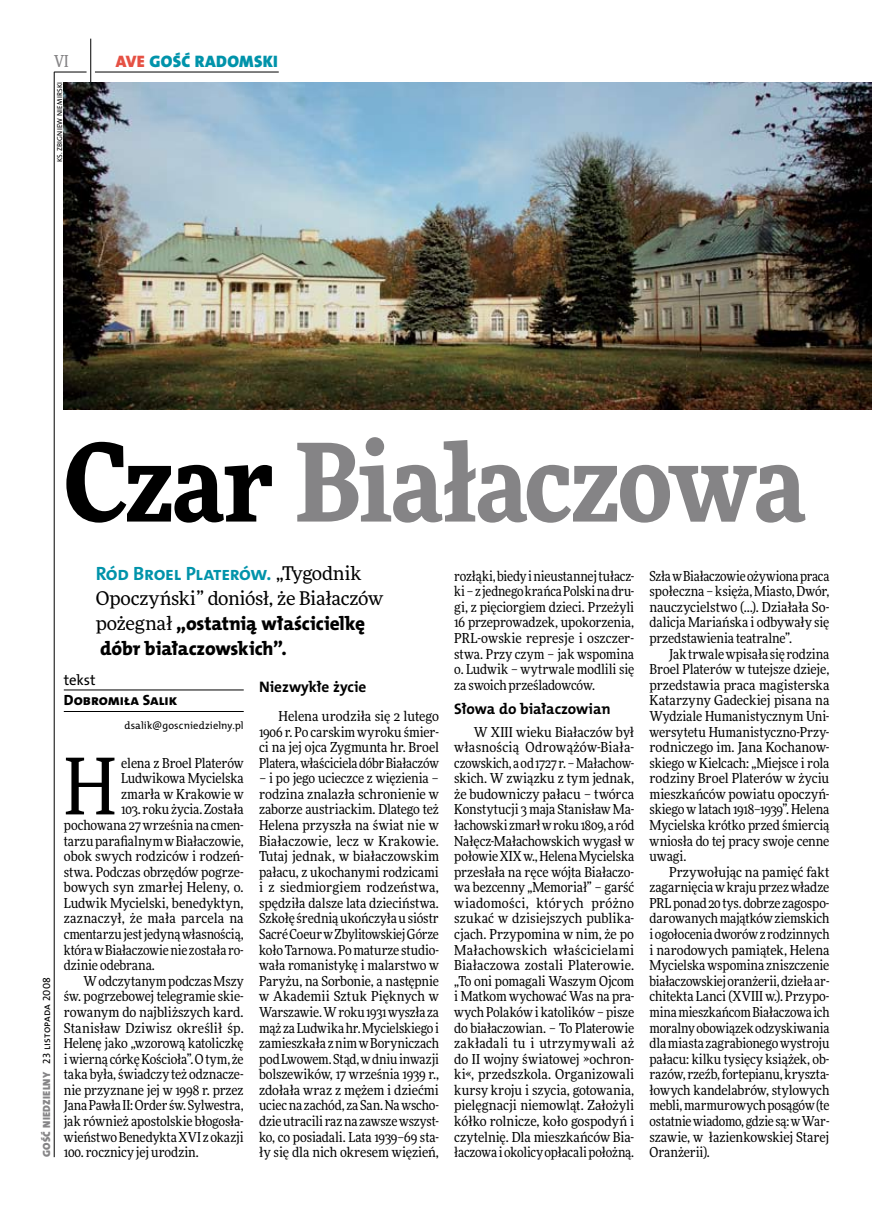
<style>
.page{position:relative;width:872px;height:1221px;background:#fff}
.page>*{position:absolute;margin:0;border:0;box-sizing:border-box;transform-origin:0 0}
.t1{font:900 108px "Freeday Narrow";letter-spacing:-.02em;color:#858486}
.t2{font:78.15px "Freeday Narrow News";color:#000}
.t3{font:19.35px/24.9px "The Mix HP8 Ex Bld";color:#000}
.t4{font:19.35px "The Mix HP7 Bld";letter-spacing:-.02em;color:#0093aa}
.t5{font:18.9px "Freeday News";letter-spacing:-.015em;color:#000}
.t6{font:16.65px "The Mix HP9 Blk";letter-spacing:.02em;color:#0093aa}
.t7{font:500 16.5px "Freeday Narrow";color:#858486;scale:.9 1}
.t8{font:15.3px "The Mix HP7 Bld";color:#000}
.t9{font:14.85px "The Mix HP8 Ex Bld";letter-spacing:-.005em;color:#000}
.t10{font:14.85px "The Mix HP5 Plain";color:#000}
.t11{font:13.8px/15.6px "Freeday Narrow News";letter-spacing:-.005em;color:#000;text-align:justify}
.t12{font:10.5px "The Mix HP5 Plain";letter-spacing:.015em;color:#000}
.t13{font:7.2px "The Mix HP5 Plain";letter-spacing:.015em;color:#000}
.s1{color:#e55144}
.s2{color:#000}
.s3{font-family:"The Mix HP9 Blk";color:#858486}
.s4{font-family:"Freeday News";font-size:18.9px;color:#000}
.s5{font-family:"Freeday News";font-size:18.9px}
</style>
<div class="page">
<hr style="left:54px;top:72px;width:1px;height:1085px;background:#000">
<hr style="left:90px;top:39px;width:1px;height:43px;background:#000">
<hr style="left:54px;top:72px;width:33px;height:1px;background:#000">
<hr style="left:95px;top:72px;width:184px;height:1px;background:#000">
<hr style="left:64px;top:689px;width:180px;height:1px;background:#000">
<hr style="left:64px;top:711px;width:180px;height:1px;background:#000">
<img style="left:64px;top:82px;width:808px;height:327px">
<p class="t7" style="left:54px;top:50px;width:17px">VI</p>
<p class="t6" style="left:116px;top:50px;width:164px"><span class="s1">AVE</span> GOŚĆ RADOMSKI</p>
<p class="t13" style="left:55px;top:162px;width:81px;rotate:-90deg">ks. Zbigniew N iemirski</p>
<h1 class="t1" style="left:64px;top:412px;width:743px"><span class="s2">Czar</span> Białaczowa</h1>
<p class="t12" style="left:40px;top:1156px;width:181px;rotate:-90deg"><span class="s3">GOŚĆ NIEDZIELNY</span> 23 listopada 2008</p>
<h3 class="t4" style="left:96px;top:561px;width:267px">Ród Broel Platerów. <span class="s4">„Tygodnik</span></h3>
<h3 class="t5" style="left:96px;top:586px;width:289px">Opoczyński” doniósł, że Białaczów</h3>
<h3 class="t3" style="left:96px;top:611px;width:271px"><span class="s5">pożegnał</span> „ostatnią właścicielkę dóbr białaczowskich”.</h3>
<p class="t10" style="left:64px;top:670px;width:33px">tekst</p>
<p class="t9" style="left:64px;top:690px;width:115px">Dobromiła Salik</p>
<p class="t12" style="left:124px;top:718px;width:121px">dsalik@goscniedzielny.pl</p>
<h2 class="t2" style="left:64px;top:738px;width:54px">H</h2>
<p class="t11" style="left:121px;top:754px;width:124px">elena z Broel Platerów</p>
<p class="t11" style="left:121px;top:770px;width:124px">Ludwikowa Mycielska</p>
<p class="t11" style="left:121px;top:786px;width:124px">zmarła w Krakowie w</p>
<p class="t11" style="left:121px;top:801px;width:124px">103. roku życia. Została</p>
<p class="t11" style="left:64px;top:817px;width:181px">pochowana 27 września na cmen-</p>
<p class="t11" style="left:64px;top:832px;width:181px">tarzu parafialnym w Białaczowie,</p>
<p class="t11" style="left:64px;top:848px;width:181px">obok swych rodziców i rodzeń-</p>
<p class="t11" style="left:64px;top:863px;width:181px">stwa. Podczas obrzędów pogrze-</p>
<p class="t11" style="left:64px;top:879px;width:181px">bowych syn zmarłej Heleny, o.</p>
<p class="t11" style="left:64px;top:895px;width:181px">Ludwik Mycielski, benedyktyn,</p>
<p class="t11" style="left:64px;top:910px;width:181px">zaznaczył, że mała parcela na</p>
<p class="t11" style="left:64px;top:926px;width:181px">cmentarzu jest jedyną własnością,</p>
<p class="t11" style="left:64px;top:941px;width:181px">która w Białaczowie nie została ro-</p>
<p class="t11" style="left:64px;top:957px;width:93px">dzinie odebrana.</p>
<p class="t11" style="left:83px;top:972px;width:162px">W odczytanym podczas Mszy</p>
<p class="t11" style="left:64px;top:988px;width:181px">św. pogrzebowej telegramie skie-</p>
<p class="t11" style="left:64px;top:1004px;width:181px">rowanym do najbliższych kard.</p>
<p class="t11" style="left:64px;top:1019px;width:181px">Stanisław Dziwisz określił śp.</p>
<p class="t11" style="left:64px;top:1035px;width:181px">Helenę jako „wzorową katoliczkę</p>
<p class="t11" style="left:64px;top:1050px;width:181px">iwierną córkę Kościoła”. O tym, że</p>
<p class="t11" style="left:64px;top:1066px;width:181px">taka była, świadczy też odznacze-</p>
<p class="t11" style="left:64px;top:1081px;width:181px">nie przyznane jej w 1998 r. przez</p>
<p class="t11" style="left:64px;top:1097px;width:181px">Jana Pawła II: Order św. Sylwestra,</p>
<p class="t11" style="left:64px;top:1112px;width:181px">jak również apostolskie błogosła-</p>
<p class="t11" style="left:64px;top:1128px;width:181px">wieństwo Benedykta XVI z okazji</p>
<p class="t11" style="left:64px;top:1144px;width:136px">100. rocznicy jej urodzin.</p>
<p class="t8" style="left:259px;top:676px;width:109px">Niezwykłe życie</p>
<p class="t11" style="left:259px;top:708px;width:181px;text-indent:20px">Helena urodziła się 2 lutego 1906 r. Po carskim wyroku śmier&shy;ci na jej ojca Zygmunta hr. Broel Platera, właściciela dóbr Białaczów</p>
<p class="t11" style="left:259px;top:770px;width:181px">– i po jego ucieczce z więzienia – rodzina znalazła schronienie w zaborze austriackim. Dlatego też Helena przyszła na świat nie w Białaczowie, lecz w Krakowie.<br>Tutaj jednak, w białaczowskim pałacu, z ukochanymi rodzicami i z siedmiorgiem rodzeństwa, spędziła dalsze lata dzieciństwa.<br>Szkołę średnią ukończyła u sióstr Sacré Coeur w Zbylitowskiej Górze koło Tarnowa. Po maturze studio&shy;wała romanistykę i malarstwo w Paryżu, na Sorbonie, a następnie w Akademii Sztuk Pięknych w Warszawie. Wroku 1931 wyszła za mąż za Ludwika hr. Mycielskiego i zamieszkała znim wBoryniczach pod Lwowem. Stąd, w dniu inwazji bolszewików, 17 września 1939 r., zdołała wraz z mężem i dziećmi uciec na zachód, za San. Na wscho&shy;dzie utracili raz na zawsze wszyst&shy;ko, co posiadali. Lata 1939–69 sta&shy;ły się dla nich okresem więzień,</p>
<p class="t11" style="left:454px;top:568px;width:181px">rozłąki, biedy i nieustannej tułacz&shy;ki – zjednego krańca Polski na dru&shy;gi, z pięciorgiem dzieci. Przeżyli 16 przeprowadzek, upokorzenia, PRL-owskie represje i oszczer&shy;stwa. Przy czym – jak wspomina o. Ludwik – wytrwale modlili się za swoich prześladowców.</p>
<p class="t8" style="left:454px;top:698px;width:158px">Słowa do białaczowian</p>
<p class="t11" style="left:454px;top:723px;width:181px;text-indent:20px">W XIII wieku Białaczów był własnością Odrowążów-Biała&shy;czowskich, a od 1727 r. – Małachow&shy;skich. W związku z tym jednak, że budowniczy pałacu – twórca Konstytucji 3 maja Stanisław Ma&shy;łachowski zmarł wroku 1809, a ród Nałęcz-Małachowskich wygasł w połowie XIX w., Helena Mycielska przesłała na ręce wójta Białaczo&shy;wa bezcenny „Memoriał” – garść wiadomości, których próżno szukać w dzisiejszych publika&shy;cjach. Przypomina w nim, że po Małachowskich właścicielami Białaczowa zostali Platerowie. „To oni pomagali Waszym Ojcom i Matkom wychować Was na pra&shy;wych Polaków i katolików – pisze do białaczowian. – To Platerowie zakładali tu i utrzymywali aż do II wojny światowej »ochron&shy;ki«, przedszkola. Organizowali kursy kroju i szycia, gotowania, pielęgnacji niemowląt. Założyli kółko rolnicze, koło gospodyń i czytelnię. Dla mieszkańców Bia&shy;łaczowa i okolicy opłacali położną.</p>
<p class="t11" style="left:649px;top:568px;width:181px">Szła w Białaczowie ożywiona praca społeczna – księża, Miasto, Dwór, nauczycielstwo (…). Działała So&shy;dalicja Mariańska i odbywały się przedstawienia teatralne”.</p>
<p class="t11" style="left:649px;top:645px;width:181px;text-indent:20px">Jak trwale wpisała się rodzina Broel Platerów w tutejsze dzieje, przedstawia praca magisterska Katarzyny Gadeckiej pisana na Wydziale Humanistycznym Uni&shy;wersytetu Humanistyczno-Przy&shy;rodniczego im. Jana Kochanow&shy;skiego w Kielcach: „Miejsce i rola rodziny Broel Platerów w życiu mieszkańców powiatu opoczyń&shy;skiego w latach 1918–1939”. Helena Mycielska krótko przed śmiercią wniosła do tej pracy swoje cenne uwagi.</p>
<p class="t11" style="left:649px;top:863px;width:181px;text-indent:20px">Przywołując na pamięć fakt zagarnięcia w kraju przez władze PRL ponad 20 tys. dobrze zagospo&shy;darowanych majątków ziemskich i ogołocenia dworów z rodzinnych i narodowych pamiątek, Helena Mycielska wspomina zniszczenie białaczowskiej oranżerii, dzieła ar&shy;chitekta Lanci (XVIII w.). Przypo&shy;mina mieszkańcom Białaczowa ich moralny obowiązek odzyskiwania dla miasta zagrabionego wystroju pałacu: kilku tysięcy książek, ob&shy;razów, rzeźb, fortepianu, kryszta&shy;łowych kandelabrów, stylowych mebli, marmurowych posągów (te ostatnie wiadomo, gdzie są: w War&shy;szawie, w łazienkowskiej Starej Oranżerii).</p>
</div>
